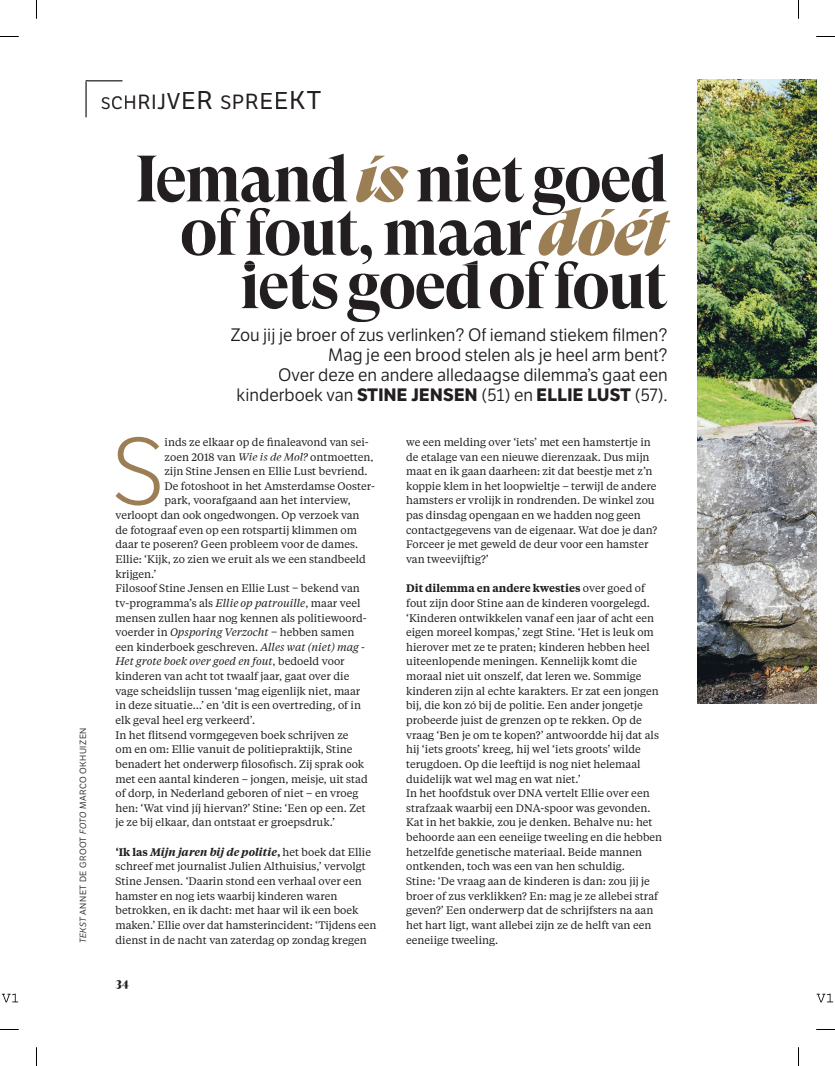
<style>
.page{position:relative;width:835px;height:1066px;background:#fff}
.page>*{position:absolute;margin:0;border:0;box-sizing:border-box;transform-origin:0 0}
.t1{font:92.12px "LFT Etica Lt";color:#9c7e55}
.t2{font:700 65.25px/53.4px "GT Super Display";letter-spacing:-.03em;color:#231f20;text-align:right}
.t3{font:20px "LFT Etica";color:#231f20}
.t4{font:17.5px/20px "LFT Etica Bk";color:#231f20;text-align:right}
.t5{font:11.88px "GT Super Display Super";color:#231f20}
.t6{font:10.88px/14.6px "Tiempos Text";color:#231f20}
.t7{font:italic 10.88px "Tiempos Text";color:#231f20}
.t8{font:8.75px "LFT Etica Bk";letter-spacing:.05em;color:#231f20}
.s1{font-size:16.25px}
.s2{font-size:17.5px}
.s3{font-size:18.75px}
.s4{font-size:21.25px}
.s5{font-size:22.5px}
.s6{font-size:23.75px}
.s7{font-size:25px}
.s8{font-style:italic}
.s9{font-family:"GT Super Display Super";font-weight:400;font-style:italic;color:#9c7e55}
.s10{font-family:"LFT Etica";font-weight:700}
.s11{font-style:normal}
.s12{font-weight:600}
.s13{font-weight:600;font-style:italic}
</style>
<div class="page">
<svg style="left:85px;top:80px;width:37px;height:37px"></svg>
<img style="left:697px;top:79px;width:119px;height:623px">
<svg style="left:0;top:36px;width:19px;height:1px"></svg>
<svg style="left:816px;top:36px;width:19px;height:1px"></svg>
<svg style="left:36px;top:0;width:1px;height:19px"></svg>
<svg style="left:36px;top:1047px;width:1px;height:18px"></svg>
<svg style="left:798px;top:0;width:1px;height:19px"></svg>
<svg style="left:798px;top:1047px;width:1px;height:18px"></svg>
<svg style="left:2px;top:993px;width:14px;height:8px"></svg>
<svg style="left:816px;top:993px;width:15px;height:8px"></svg>
<h3 class="t3" style="left:101px;top:90px;width:222px"><span class="s1">S</span><span class="s2">C</span><span class="s3">H</span>RI<span class="s4">J</span><span class="s5">V</span><span class="s6">E</span><span class="s7">R</span> <span class="s3">S</span>P<span class="s4">R</span><span class="s5">E</span><span class="s6">E</span><span class="s7">KT</span></h3>
<p class="t8" style="left:78px;top:943px;width:217px;rotate:-90deg"><span class="s8">TEKST</span> ANNET DE GROOT <span class="s8">FOTO</span> MARCO OKHUIZEN</p>
<h2 class="t2" style="left:135px;top:153px;width:534px">Iemand <span class="s9">ís</span> niet goed of fout, maar <span class="s9">dóét </span>iets goed of fout</h2>
<h3 class="t4" style="left:230px;top:325px;width:439px">Zou jij je broer of zus verlinken? Of iemand stiekem filmen?<br>Mag je een brood stelen als je heel arm bent?<br>Over deze en andere alledaagse dilemma’s gaat een kinderboek van <span class="s10">STINE JENSEN</span> (51) en <span class="s10">ELLIE LUST</span> (57).</h3>
<h1 class="t1" style="left:112px;top:419px;width:54px">S</h1>
<p class="t6" style="left:164px;top:434px;width:206px">inds ze elkaar op de finaleavond van sei-</p>
<p class="t6" style="left:164px;top:448px;width:210px">zoen 2018 van <span class="s8">Wie is de Mol?</span> ontmoetten,</p>
<p class="t6" style="left:164px;top:463px;width:204px">zijn Stine Jensen en Ellie Lust bevriend.</p>
<p class="t6" style="left:164px;top:478px;width:212px">De fotoshoot in het Amsterdamse Ooster-</p>
<p class="t6" style="left:164px;top:492px;width:188px">park, voorafgaand aan het interview,</p>
<p class="t6" style="left:115px;top:507px;width:246px">verloopt dan ook ongedwongen. Op verzoek van</p>
<p class="t6" style="left:115px;top:522px;width:243px">de fotograaf even op een rotspartij klimmen om</p>
<p class="t6" style="left:115px;top:536px;width:244px">daar te poseren? Geen probleem voor de dames.</p>
<p class="t6" style="left:115px;top:551px;width:252px">Ellie: ‘Kijk, zo zien we eruit als we een standbeeld</p>
<p class="t6" style="left:115px;top:565px;width:42px">krijgen.’</p>
<p class="t6" style="left:115px;top:580px;width:246px">Filosoof Stine Jensen en Ellie Lust – bekend van</p>
<p class="t6" style="left:115px;top:595px;width:246px">tv-programma’s als <span class="s8">Ellie op patrouille</span>, maar veel</p>
<p class="t6" style="left:115px;top:609px;width:253px">mensen zullen haar nog kennen als politiewoord-</p>
<p class="t6" style="left:115px;top:624px;width:240px">voerder in <span class="s8">Opsporing Verzocht</span> – hebben samen</p>
<p class="t6" style="left:115px;top:639px;width:251px">een kinderboek geschreven. <span class="s8">Alles wat (niet) mag -</span></p>
<p class="t7" style="left:115px;top:654px;width:231px">Het grote boek over goed en fout<span class="s11">, bedoeld voor</span></p>
<p class="t6" style="left:115px;top:668px;width:235px">kinderen van acht tot twaalf jaar, gaat over die</p>
<p class="t6" style="left:115px;top:682px;width:246px">vage scheidslijn tussen ‘mag eigenlijk niet, maar</p>
<p class="t6" style="left:115px;top:697px;width:247px">in deze situatie…’ en ‘dit is een overtreding, of in</p>
<p class="t6" style="left:115px;top:712px;width:141px">elk geval heel erg verkeerd’.</p>
<p class="t6" style="left:115px;top:726px;width:235px">In het flitsend vormgegeven boek schrijven ze</p>
<p class="t6" style="left:115px;top:741px;width:238px">om en om: Ellie vanuit de politiepraktijk, Stine</p>
<p class="t6" style="left:115px;top:756px;width:250px">benadert het onderwerp filosofisch. Zij sprak ook</p>
<p class="t6" style="left:115px;top:770px;width:254px">met een aantal kinderen – jongen, meisje, uit stad</p>
<p class="t6" style="left:115px;top:785px;width:244px">of dorp, in Nederland geboren of niet – en vroeg</p>
<p class="t6" style="left:115px;top:799px;width:252px">hen: ‘Wat vind jíj hiervan?’ Stine: ‘Een op een. Zet</p>
<p class="t6" style="left:115px;top:814px;width:221px">je ze bij elkaar, dan ontstaat er groepsdruk.’</p>
<p class="t6" style="left:115px;top:843px;width:262px"><span class="s12">‘Ik las</span> <span class="s13">Mijn jaren bij de politie</span><span class="s12">,</span> het boek dat Ellie schreef met journalist Julien Althuisius,’ vervolgt Stine Jensen. ‘Daarin stond een verhaal over een hamster en nog iets waarbij kinderen waren betrokken, en ik dacht: met haar wil ik een boek maken.’ Ellie over dat hamsterincident: ‘Tijdens een dienst in de nacht van zaterdag op zondag kregen</p>
<p class="t5" style="left:115px;top:976px;width:15px">34</p>
<p class="t6" style="left:406px;top:434px;width:253px">we een melding over ‘iets’ met een hamstertje in de etalage van een nieuwe dierenzaak. Dus mijn maat en ik gaan daarheen: zit dat beestje met z’n koppie klem in het loopwieltje – terwijl de andere hamsters er vrolijk in rondrenden. De winkel zou pas dinsdag opengaan en we hadden nog geen contactgegevens van de eigenaar. Wat doe je dan?<br>Forceer je met geweld de deur voor een hamster van tweevijftig?’</p>
<p class="t6" style="left:406px;top:580px;width:258px"><span class="s12">Dit dilemma en andere kwesties</span> over goed of fout zijn door Stine aan de kinderen voorgelegd. ‘Kinderen ontwikkelen vanaf een jaar of acht een eigen moreel kompas,’ zegt Stine. ‘Het is leuk om hierover met ze te praten; kinderen hebben heel uiteenlopende meningen. Kennelijk komt die moraal niet uit onszelf, dat leren we. Sommige kinderen zijn al echte karakters. Er zat een jongen bij, die kon zó bij de politie. Een ander jongetje probeerde juist de grenzen op te rekken. Op de vraag ‘Ben je om te kopen?’ antwoordde hij dat als hij ‘iets groots’ kreeg, hij wel ‘iets groots’ wilde terugdoen. Op die leeftijd is nog niet helemaal duidelijk wat wel mag en wat niet.’<br>In het hoofdstuk over DNA vertelt Ellie over een strafzaak waarbij een DNA-spoor was gevonden.<br>Kat in het bakkie, zou je denken. Behalve nu: het behoorde aan een eeneiige tweeling en die hebben hetzelfde genetische materiaal. Beide mannen ontkenden, toch was een van hen schuldig.<br>Stine: ‘De vraag aan de kinderen is dan: zou jij je broer of zus verklikken? En: mag je ze allebei straf geven?’ Een onderwerp dat de schrijfsters na aan het hart ligt, want allebei zijn ze de helft van een eeneiige tweeling.</p>
</div>
